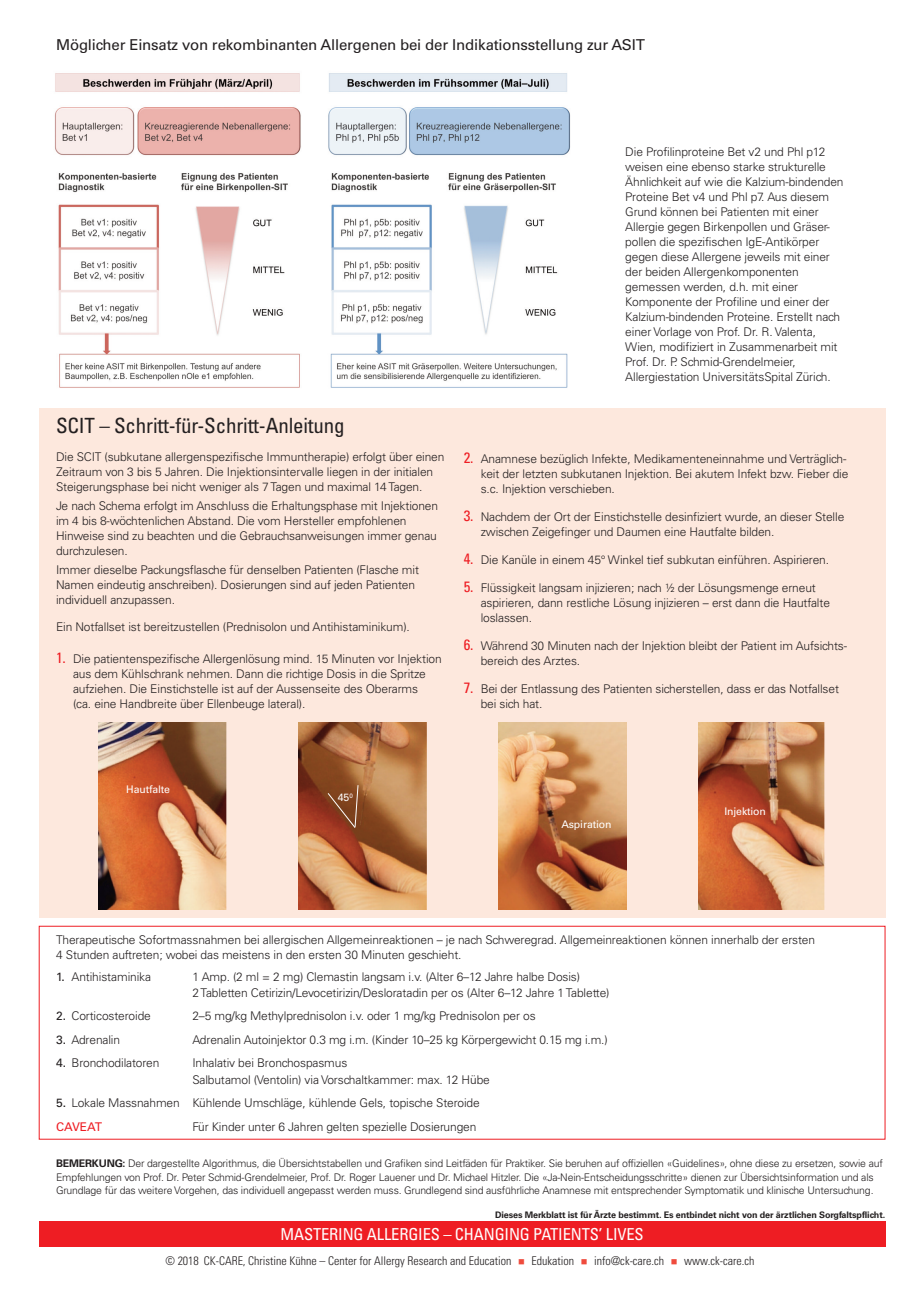
<style>
.page{position:relative;width:920px;height:1290px;background:#fff}
.page>*{position:absolute;margin:0;border:0;box-sizing:border-box;transform-origin:0 0}
.t1{font:condensed 21px "Univers";letter-spacing:-.01em;color:#231f20}
.t2{font:condensed 16.5px "Univers";letter-spacing:-.01em;color:#fff}
.t3{font:500 15px "Univers CE";letter-spacing:-.01em;color:#231f20}
.t4{font:300 12px/15px "Univers CE";letter-spacing:-.01em;color:#231f20}
.t5{font:300 condensed 12px "Univers";color:#231f20}
.t6{font:300 10.5px/13.5px "Univers CE";letter-spacing:-.02em;color:#231f20}
.t7{font:500 10.5px "Univers CE";letter-spacing:-.01em;color:#fff}
.t8{font:700 9px "Univers CE";letter-spacing:-.01em;color:#231f20}
.s1{font-family:"Univers";font-weight:400;font-stretch:condensed;font-size:15px;color:#ee1d23}
.s2{font-weight:500}
.s3{font-family:"Univers";font-weight:400}
.s4{font-weight:500;color:#ee1d23}
.s5{font-weight:700}
.s6{font-family:"Baskerville";font-weight:600}
</style>
<div class="page">
<img style="left:54px;top:73px;width:516px;height:315px">
<div style="left:39px;top:1221px;width:846px;height:26px;background:#ee1d23"></div>
<div style="left:39px;top:926px;width:846px;height:213px;border:1px solid #ee1d23"></div>
<div style="left:39px;top:408px;width:846px;height:510px;background:#fde8dd"></div>
<img style="left:99px;top:722px;width:127px;height:187px">
<img style="left:299px;top:722px;width:127px;height:187px">
<img style="left:498px;top:722px;width:128px;height:187px">
<img style="left:698px;top:722px;width:127px;height:187px">
<svg style="left:327px;top:784px;width:32px;height:45px"></svg>
<p class="t3" style="left:56px;top:40px;width:590px">Möglicher Einsatz von rekombinanten Allergenen bei der Indikationsstellung zur ASIT</p>
<h1 class="t1" style="left:56px;top:418px;width:290px">SCIT – Schritt-für-Schritt-Anleitung</h1>
<p class="t4" style="left:56px;top:450px;width:390px">Die SCIT (subkutane allergenspezifische Immuntherapie) erfolgt über einen<br>Zeitraum von 3 bis 5 Jahren. Die Injektionsintervalle liegen in der initialen<br>Steigerungsphase bei nicht weniger als 7Tagen und maximal 14Tagen.</p>
<p class="t4" style="left:56px;top:499px;width:384px">Je nach Schema erfolgt im Anschluss die Erhaltungsphase mit Injektionen im 4 bis 8-wöchtenlichen Abstand. Die vom Hersteller empfohlenen Hinweise sind zu beachten und die Gebrauchsanweisungen immer genau durchzulesen.</p>
<p class="t4" style="left:56px;top:563px;width:364px">Immer dieselbe Packungsflasche für denselben Patienten (Flasche mit<br>Namen eindeutig anschreiben). Dosierungen sind auf jeden Patienten individuell anzupassen.</p>
<p class="t4" style="left:56px;top:620px;width:355px">Ein Notfallset ist bereitzustellen (Prednisolon und Antihistaminikum).</p>
<p class="t4" style="left:73px;top:652px;width:370px;text-indent:-17px"><span class="s1">1.</span> Die patientenspezifische Allergenlösung mind. 15 Minuten vor Injektion aus dem Kühlschrank nehmen. Dann die richtige Dosis in die Spritze aufziehen. Die Einstichstelle ist auf der Aussenseite des Oberarms<br>(ca. eine Handbreite über Ellenbeuge lateral).</p>
<p class="t4" style="left:625px;top:145px;width:220px">Die Profilinproteine Bet v2 und Phl p12 weisen eine ebenso starke strukturelle Ähnlichkeit auf wie die Kalzium-bindenden Proteine Bet v4 und Phl p7. Aus diesem Grund können bei Patienten mit einer Allergie gegen Birkenpollen und Gräser&shy;pollen die spezifischen IgE-Antikörper gegen diese Allergene jeweils mit einer der beiden Allergenkomponenten gemessen werden, d.h. mit einer Komponente der Profiline und einer der Kalzium-bindenden Proteine. Erstellt nach einer Vorlage von Prof. Dr. R. Valenta, Wien, modifiziert in Zusammenarbeit mit Prof. Dr. P. Schmid-Grendelmeier, Allergiestation UniversitätsSpital Zürich.</p>
<p class="t4" style="left:481px;top:452px;width:369px;text-indent:-17px"><span class="s1">2.</span> Anamnese bezüglich Infekte, Medikamenteneinnahme und Verträglich&shy;keit der letzten subkutanen Injektion. Bei akutem Infekt bzw. Fieber die s.c. Injektion verschieben.</p>
<p class="t4" style="left:481px;top:510px;width:365px;text-indent:-17px"><span class="s1">3.</span> Nachdem der Ort der Einstichstelle desinfiziert wurde, an dieser Stelle zwischen Zeigefinger und Daumen eine Hautfalte bilden.</p>
<p class="t4" style="left:464px;top:553px;width:367px"><span class="s1">4.</span> Die Kanüle in einem 45° Winkel tief subkutan einführen. Aspirieren.</p>
<p class="t4" style="left:481px;top:581px;width:351px;text-indent:-17px"><span class="s1">5.</span> Flüssigkeit langsam injizieren; nach ½ der Lösungsmenge erneut aspirieren, dann restliche Lösung injizieren – erst dann die Hautfalte loslassen.</p>
<p class="t4" style="left:481px;top:639px;width:368px;text-indent:-17px"><span class="s1">6.</span> Während 30 Minuten nach der Injektion bleibt der Patient im Aufsichts&shy;bereich des Arztes.</p>
<p class="t4" style="left:481px;top:682px;width:360px;text-indent:-17px"><span class="s1">7.</span> Bei der Entlassung des Patienten sicherstellen, dass er das Notfallset bei sich hat.</p>
<p class="t7" style="left:126px;top:785px;width:45px">Hautfalte</p>
<p class="t7" style="left:338px;top:793px;width:16px">45<sup>0</sup></p>
<p class="t7" style="left:561px;top:820px;width:52px">Aspiration</p>
<p class="t7" style="left:724px;top:807px;width:43px">Injektion</p>
<p class="t4" style="left:56px;top:933px;width:760px">Therapeutische Sofortmassnahmen bei allergischen Allgemeinreaktionen – je nach Schweregrad. Allgemeinreaktionen können innerhalb der ersten<br>4 Stunden auftreten; wobei das meistens in den ersten 30 Minuten geschieht.</p>
<p class="t4" style="left:56px;top:970px;width:96px"><span class="s2">1.</span> Antihistaminika</p>
<p class="t4" style="left:192px;top:969px;width:419px;line-height:16.2px">1 Amp. (2 ml = 2 mg) Clemastin langsam i.v. (Alter 6–12 Jahre halbe Dosis)<br>2Tabletten Cetirizin/Levocetirizin/Desloratadin per os (Alter 6–12 Jahre 1Tablette)</p>
<p class="t4" style="left:56px;top:1009px;width:96px"><span class="s2">2.</span> Corticosteroide</p>
<p class="t4" style="left:192px;top:1009px;width:345px">2–5 mg/kg Methylprednisolon i.v. oder 1 mg/kg Prednisolon per os</p>
<p class="t4" style="left:56px;top:1033px;width:65px"><span class="s2">3.</span> Adrenalin</p>
<p class="t4" style="left:192px;top:1033px;width:417px">Adrenalin Autoinjektor 0.3 mg i.m. (Kinder 10–25 kg Körpergewicht 0.15 mg i.m.)</p>
<p class="t4" style="left:56px;top:1056px;width:105px"><span class="s2">4.</span> Bronchodilatoren</p>
<p class="t4" style="left:192px;top:1056px;width:299px;line-height:16.2px">Inhalativ bei Bronchospasmus<br>Salbutamol (Ventolin) via Vorschaltkammer: max. 12 Hübe</p>
<p class="t4" style="left:56px;top:1092px;width:425px;line-height:23.5px"><span class="s3">5.</span> Lokale Massnahmen Kühlende Umschläge, kühlende Gels, topische Steroide<br><span class="s4">CAVEAT</span></p>
<p class="t4" style="left:192px;top:1120px;width:286px">Für Kinder unter 6 Jahren gelten spezielle Dosierungen</p>
<p class="t6" style="left:56px;top:1158px;width:828px"><span class="s5">BEMERKUNG:</span> Der dargestellte Algorithmus, die Übersichtstabellen und Grafiken sind Leitfäden für Praktiker. Sie beruhen auf offiziellen «Guidelines», ohne diese zu ersetzen, sowie auf<br>Empfehlungen von Prof. Dr. Peter Schmid-Grendelmeier, Prof. Dr. Roger Lauener und Dr. Michael Hitzler. Die «Ja-Nein-Entscheidungsschritte» dienen zur Übersichtsinformation und als<br>Grundlage für das weitere Vorgehen, das individuell angepasst werden muss. Grundlegend sind ausfuh<span class="s6">̈</span> rliche Anamnese mit entsprechender Symptomatik und klinische Untersuchung.</p>
<p class="t8" style="left:495px;top:1211px;width:392px">Dieses Merkblatt ist für Ärzte bestimmt. Es entbindet nicht von der ärztlichen Sorgfaltspflicht.</p>
<h2 class="t2" style="left:280px;top:1228px;width:365px">MASTERING ALLERGIES – CHANGING PATIENTS’ LIVES</h2>
<p class="t5" style="left:166px;top:1256px;width:347px">© 2018 CK-CARE, Christine Kühne – Center for Allergy Research and Education</p>
<p class="t5" style="left:531px;top:1256px;width:44px">Edukation</p>
<p class="t5" style="left:594px;top:1256px;width:72px">info@ck-care.ch</p>
<p class="t5" style="left:684px;top:1256px;width:72px">www.ck-care.ch</p>
</div>
